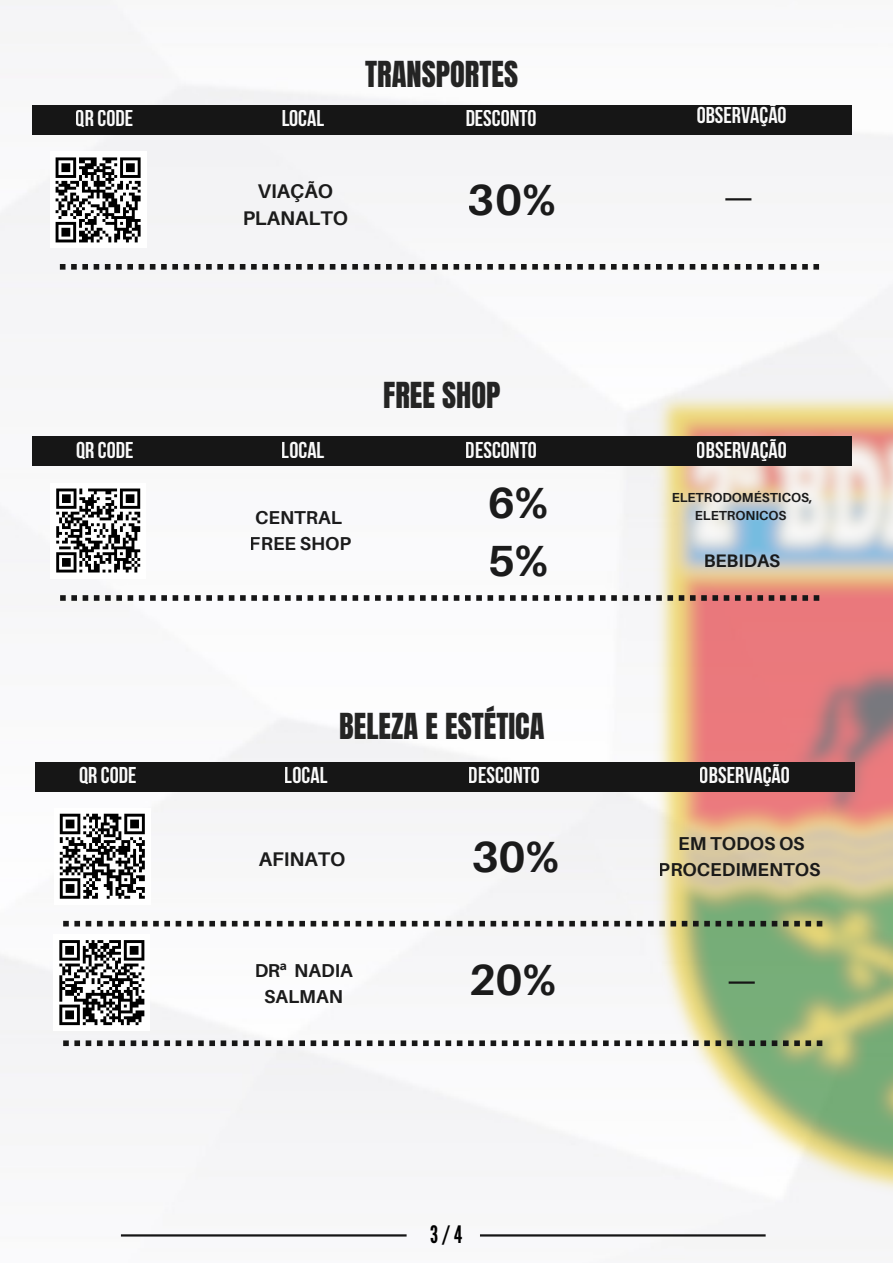
<style>
.page{position:relative;width:893px;height:1264px;background:#fff}
.page>*{position:absolute;margin:0;border:0;box-sizing:border-box;transform-origin:0 0}
.t1{font:700 43.65px "Aileron";color:#161616}
.t2{font:30.45px "Anton";color:#242424}
.t3{font:24px "League Gothic";color:#000}
.t4{font:700 22.8px "Bebas Neue";color:#fff}
.t5{font:700 19.8px/27.6px "Aileron";color:#161616;text-align:center}
.t6{font:700 18.6px/26px "Aileron";color:#161616;text-align:center}
.t7{font:700 18.15px "Aileron";color:#161616}
.t8{font:700 13.05px/18.1px "Aileron";color:#161616;text-align:center}
.s1{font-family:"Noto Sans"}
</style>
<div class="page">
<img style="left:0;top:0;width:892px;height:1259px">
<img style="left:443px;top:248px;width:449px;height:980px">
<svg style="left:63px;top:920px;width:759px;height:6px"></svg>
<div style="left:35px;top:761px;width:819px;height:30px;background:#161616"></div>
<hr style="left:728px;top:981px;width:26px;height:2px;background:#161616">
<svg style="left:63px;top:1040px;width:759px;height:6px"></svg>
<div style="left:54px;top:807px;width:97px;height:97px;background:#fff"></div>
<svg style="left:59px;top:813px;width:86px;height:86px"></svg>
<div style="left:53px;top:934px;width:97px;height:96px;background:#fff"></div>
<svg style="left:59px;top:940px;width:86px;height:86px"></svg>
<hr style="left:121px;top:1234px;width:285px;height:2px;background:#161616">
<hr style="left:480px;top:1234px;width:285px;height:2px;background:#161616">
<svg style="left:60px;top:595px;width:759px;height:6px"></svg>
<div style="left:32px;top:436px;width:819px;height:30px;background:#161616"></div>
<div style="left:50px;top:482px;width:96px;height:96px;background:#fff"></div>
<svg style="left:56px;top:488px;width:85px;height:85px"></svg>
<svg style="left:60px;top:264px;width:759px;height:6px"></svg>
<div style="left:32px;top:105px;width:819px;height:30px;background:#161616"></div>
<hr style="left:725px;top:198px;width:26px;height:2px;background:#161616">
<div style="left:50px;top:151px;width:96px;height:97px;background:#fff"></div>
<svg style="left:55px;top:157px;width:86px;height:86px"></svg>
<p class="t2" style="left:365px;top:52px;width:154px">TRANSPORTES</p>
<p class="t4" style="left:76px;top:109px;width:59px">QR CODE</p>
<p class="t4" style="left:281px;top:109px;width:44px">LOCAL</p>
<p class="t4" style="left:465px;top:109px;width:72px">DESCONTO</p>
<p class="t4" style="left:696px;top:106px;width:91px">OBSERVAÇÃO</p>
<p class="t4" style="left:76px;top:440px;width:59px">QR CODE</p>
<p class="t5" style="left:242px;top:176px;width:107px">VIAÇÃO<br>PLANALTO</p>
<h1 class="t1" style="left:468px;top:173px;width:89px">30%</h1>
<p class="t2" style="left:383px;top:373px;width:119px">FREE SHOP</p>
<p class="t4" style="left:282px;top:440px;width:44px">LOCAL</p>
<p class="t4" style="left:466px;top:440px;width:72px">DESCONTO</p>
<p class="t4" style="left:696px;top:440px;width:91px">OBSERVAÇÃO</p>
<p class="t6" style="left:250px;top:504px;width:103px;text-align:left">CENTRAL<br>FREE SHOP</p>
<h1 class="t1" style="left:487px;top:476px;width:62px">6%</h1>
<p class="t8" style="left:671px;top:488px;width:142px">ELETRODOMÉSTICOS,<br>ELETRONICOS</p>
<p class="t7" style="left:703px;top:549px;width:78px">BEBIDAS</p>
<h1 class="t1" style="left:487px;top:534px;width:62px">5%</h1>
<p class="t2" style="left:339px;top:704px;width:207px">BELEZA E ESTÉTICA</p>
<p class="t4" style="left:79px;top:766px;width:59px">QR CODE</p>
<p class="t4" style="left:285px;top:766px;width:44px">LOCAL</p>
<p class="t4" style="left:469px;top:766px;width:72px">DESCONTO</p>
<p class="t4" style="left:699px;top:766px;width:91px">OBSERVAÇÃO</p>
<p class="t5" style="left:259px;top:844px;width:88px">AFINATO</p>
<h1 class="t1" style="left:471px;top:829px;width:89px">30%</h1>
<p class="t6" style="left:658px;top:830px;width:163px">EM TODOS OS<br>PROCEDIMENTOS</p>
<p class="t6" style="left:254px;top:957px;width:100px">DR<span class="s1">ª</span> NADIA<br>SALMAN</p>
<h1 class="t1" style="left:468px;top:952px;width:89px">20%</h1>
<p class="t3" style="left:430px;top:1220px;width:33px">3/4</p>
</div>
